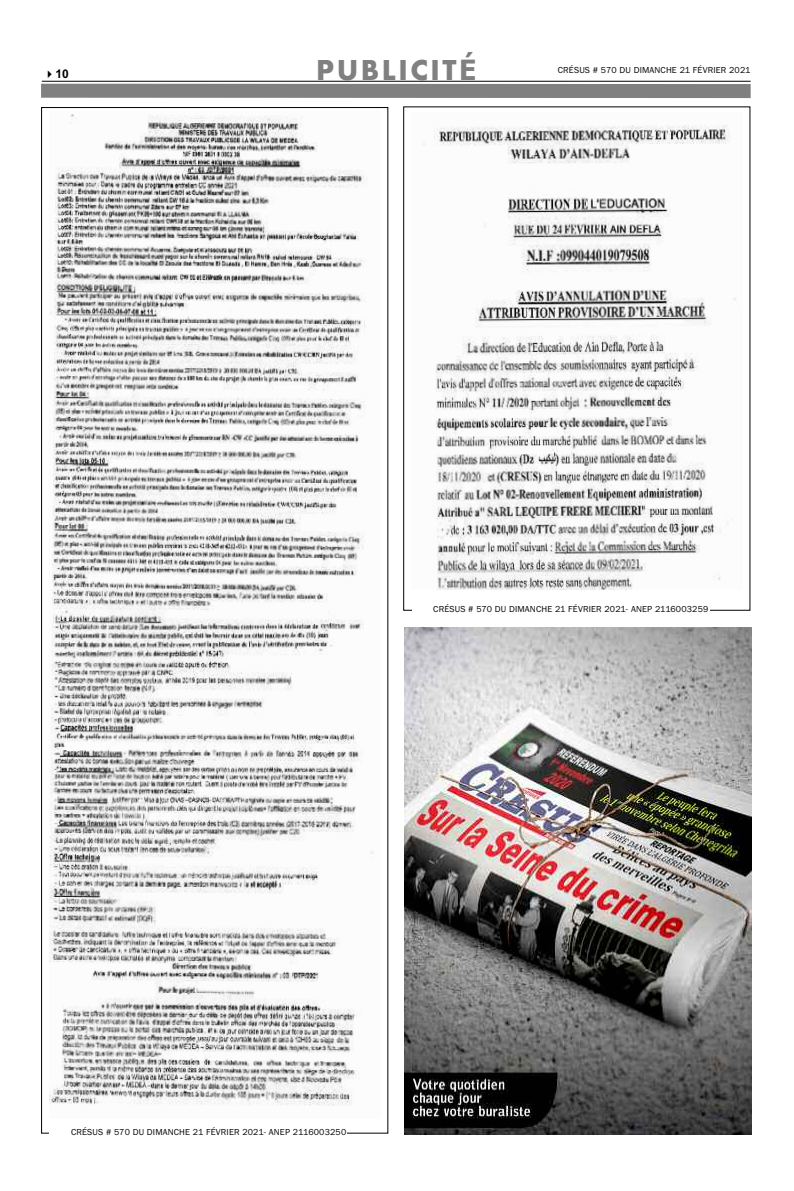
<style>
.page{position:relative;width:794px;height:1191px;background:#fff}
.page>*{position:absolute;margin:0;border:0;box-sizing:border-box;transform-origin:0 0}
.t1{font:700 30px "Aharoni";letter-spacing:.085em;color:#808080}
.t2{font:700 12px "Arial";color:#000}
.t3{font:9px "Franklin Gothic";letter-spacing:.02em;color:#000}
.s1{font-family:"Tahoma";font-size:28px}
</style>
<div class="page">
<svg style="left:41px;top:80px;width:710px;height:18px;background:#8e8e8e"></svg>
<img style="left:404px;top:627px;width:347px;height:507px">
<img style="left:49px;top:114px;width:325px;height:992px">
<img style="left:423px;top:125px;width:313px;height:465px">
<h2 class="t2" style="left:44px;top:67px;width:27px">✔10</h2>
<h1 class="t1" style="left:316px;top:52px;width:162px">PUBLICIT<span class="s1">É</span></h1>
<p class="t3" style="left:558px;top:65px;width:194px">CRÉSUS # 570 DU DIMANCHE 21 FÉVRIER 2021</p>
<p class="t3" style="left:433px;top:604px;width:277px">CRÉSUS # 570 DU DIMANCHE 21 FÉVRIER 2021- ANEP 2116003259</p>
<p class="t3" style="left:71px;top:1127px;width:277px">CRÉSUS # 570 DU DIMANCHE 21 FÉVRIER 2021- ANEP 2116003250</p>
</div>
